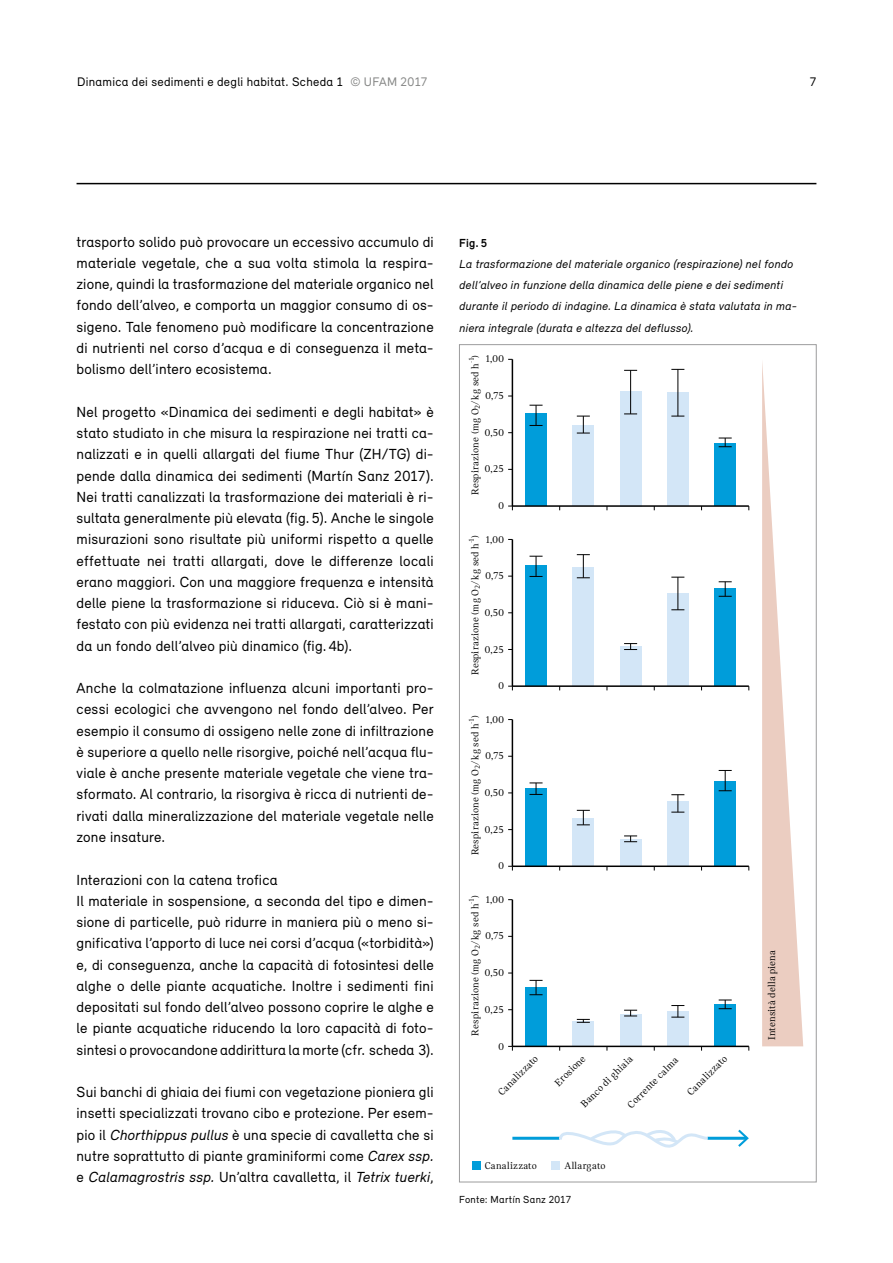
<style>
.page{position:relative;width:893px;height:1263px;background:#fff}
.page>*{position:absolute;margin:0;border:0;box-sizing:border-box;transform-origin:0 0}
.t1{font:15px/21.3px "Relevant";letter-spacing:.015em;color:#000;text-align:justify}
.t2{font:12.75px "Relevant";letter-spacing:.02em;color:#000}
._08_Legende_Text{font:italic 12px/21.3px "Relevant";letter-spacing:.02em;color:#000}
._08_Legende_Titel{font:700 12px "Relevant";color:#000}
.t3{font:10.5px "Catalog";letter-spacing:.02em;color:#000}
.t4{font:10.5px "Relevant";letter-spacing:.02em;color:#000}
.s1{color:#868786}
.s2{font-style:italic}
</style>
<div class="page">
<hr style="left:77px;top:183px;width:739px;height:1px;background:#000">
<svg style="left:762px;top:362px;width:41px;height:684px"></svg>
<hr style="left:512px;top:900px;width:1px;height:146px;background:#000">
<svg style="left:508px;top:1046px;width:5px;height:5px"></svg>
<div style="left:525px;top:987px;width:22px;height:59px;background:#009dda"></div>
<svg style="left:529px;top:980px;width:14px;height:15px"></svg>
<div style="left:573px;top:1021px;width:21px;height:25px;background:#d3e6f7"></div>
<svg style="left:577px;top:1019px;width:13px;height:4px"></svg>
<div style="left:620px;top:1014px;width:21px;height:32px;background:#d3e6f7"></div>
<svg style="left:624px;top:1010px;width:13px;height:7px"></svg>
<div style="left:667px;top:1011px;width:21px;height:35px;background:#d3e6f7"></div>
<svg style="left:671px;top:1005px;width:13px;height:13px"></svg>
<div style="left:714px;top:1003px;width:22px;height:43px;background:#009dda"></div>
<svg style="left:719px;top:1000px;width:13px;height:9px"></svg>
<hr style="left:512px;top:1046px;width:237px;height:1px;background:#000">
<hr style="left:512px;top:719px;width:1px;height:147px;background:#000">
<div style="left:525px;top:788px;width:22px;height:78px;background:#009dda"></div>
<svg style="left:529px;top:783px;width:14px;height:12px"></svg>
<div style="left:573px;top:818px;width:21px;height:48px;background:#d3e6f7"></div>
<svg style="left:577px;top:810px;width:13px;height:15px"></svg>
<div style="left:620px;top:839px;width:21px;height:27px;background:#d3e6f7"></div>
<svg style="left:624px;top:836px;width:13px;height:6px"></svg>
<div style="left:667px;top:801px;width:21px;height:65px;background:#d3e6f7"></div>
<svg style="left:671px;top:794px;width:13px;height:19px"></svg>
<div style="left:714px;top:781px;width:22px;height:85px;background:#009dda"></div>
<svg style="left:719px;top:770px;width:13px;height:21px"></svg>
<hr style="left:512px;top:865px;width:237px;height:2px;background:#000">
<hr style="left:512px;top:359px;width:1px;height:147px;background:#000">
<div style="left:525px;top:414px;width:22px;height:92px;background:#009dda"></div>
<svg style="left:529px;top:405px;width:14px;height:21px"></svg>
<div style="left:573px;top:425px;width:21px;height:81px;background:#d3e6f7"></div>
<svg style="left:577px;top:416px;width:13px;height:18px"></svg>
<div style="left:620px;top:391px;width:21px;height:115px;background:#d3e6f7"></div>
<hr style="left:630px;top:370px;width:1px;height:44px;background:#000">
<svg style="left:624px;top:414px;width:13px;height:1px"></svg>
<svg style="left:624px;top:370px;width:13px;height:1px"></svg>
<div style="left:667px;top:392px;width:21px;height:114px;background:#d3e6f7"></div>
<hr style="left:678px;top:369px;width:1px;height:47px;background:#000">
<svg style="left:671px;top:416px;width:13px;height:1px"></svg>
<svg style="left:671px;top:369px;width:13px;height:1px"></svg>
<div style="left:715px;top:444px;width:21px;height:62px;background:#009dda"></div>
<svg style="left:719px;top:438px;width:13px;height:9px"></svg>
<hr style="left:512px;top:505px;width:237px;height:2px;background:#000">
<hr style="left:512px;top:539px;width:1px;height:147px;background:#000">
<div style="left:525px;top:565px;width:22px;height:121px;background:#009dda"></div>
<svg style="left:529px;top:556px;width:14px;height:21px"></svg>
<div style="left:573px;top:567px;width:21px;height:119px;background:#d3e6f7"></div>
<svg style="left:577px;top:554px;width:13px;height:24px"></svg>
<div style="left:620px;top:647px;width:21px;height:39px;background:#d3e6f7"></div>
<svg style="left:624px;top:643px;width:13px;height:7px"></svg>
<div style="left:667px;top:594px;width:21px;height:92px;background:#d3e6f7"></div>
<hr style="left:678px;top:577px;width:1px;height:33px;background:#000">
<svg style="left:671px;top:609px;width:13px;height:1px"></svg>
<svg style="left:671px;top:577px;width:13px;height:1px"></svg>
<div style="left:715px;top:589px;width:21px;height:97px;background:#009dda"></div>
<svg style="left:719px;top:581px;width:13px;height:16px"></svg>
<hr style="left:512px;top:685px;width:237px;height:2px;background:#000">
<div style="left:472px;top:1161px;width:8px;height:8px;background:#009dda"></div>
<div style="left:552px;top:1161px;width:8px;height:8px;background:#d3e6f7"></div>
<hr style="left:512px;top:1137px;width:48px;height:3px;background:#009dda">
<hr style="left:707px;top:1137px;width:39px;height:3px;background:#009dda">
<svg style="left:738px;top:1130px;width:11px;height:17px"></svg>
<svg style="left:558px;top:1130px;width:152px;height:18px"></svg>
<p class="t2" style="left:77px;top:74px;width:352px">Dinamica dei sedimenti e degli habitat. Scheda 1 <span class="s1">© UFAM 2017</span></p>
<p class="t2" style="left:810px;top:74px;width:8px">7</p>
<p class="t1" style="left:77px;top:231px;width:359px">trasporto solido può provocare un eccessivo accumulo di materiale vegetale, che a sua volta stimola la respira&shy;zione, quindi la trasformazione del materiale organico nel fondo dell’alveo, e comporta un maggior consumo di os&shy;sigeno. Tale fenomeno può modificare la concentrazione di nutrienti nel corso d’acqua e di conseguenza il meta&shy;bolismo dell’intero ecosistema.</p>
<p class="t1" style="left:77px;top:401px;width:359px">Nel progetto «Dinamica dei sedimenti e degli habitat» è stato studiato in che misura la respirazione nei tratti ca&shy;nalizzati e in quelli allargati del fiume Thur (ZH/TG) di&shy;pende dalla dinamica dei sedimenti (Martín Sanz 2017).<br>Nei tratti canalizzati la trasformazione dei materiali è ri&shy;sultata generalmente più elevata (fig. 5). Anche le singole misurazioni sono risultate più uniformi rispetto a quelle effettuate nei tratti allargati, dove le differenze locali erano maggiori. Con una maggiore frequenza e intensità delle piene la trasformazione si riduceva. Ciò si è mani&shy;festato con più evidenza nei tratti allargati, caratterizzati da un fondo dell’alveo più dinamico (fig. 4b).</p>
<p class="t1" style="left:77px;top:677px;width:359px">Anche la colmatazione influenza alcuni importanti pro&shy;cessi ecologici che avvengono nel fondo dell’alveo. Per esempio il consumo di ossigeno nelle zone di infiltrazione è superiore a quello nelle risorgive, poiché nell’acqua flu&shy;viale è anche presente materiale vegetale che viene tra&shy;sformato. Al contrario, la risorgiva è ricca di nutrienti de&shy;rivati dalla mineralizzazione del materiale vegetale nelle zone insature.</p>
<p class="t1" style="left:77px;top:868px;width:359px;text-align:left">Interazioni con la catena trofica<br>Il materiale in sospensione, a seconda del tipo e dimen&shy;sione di particelle, può ridurre in maniera più o meno si&shy;gnificativa l’apporto di luce nei corsi d’acqua («torbidità») e, di conseguenza, anche la capacità di fotosintesi delle alghe o delle piante acquatiche. Inoltre i sedimenti fini depositati sul fondo dell’alveo possono coprire le alghe e le piante acquatiche riducendo la loro capacità di foto&shy;sintesi o provocandone addirittura la morte (cfr. scheda 3).</p>
<p class="t1" style="left:77px;top:1081px;width:359px">Sui banchi di ghiaia dei fiumi con vegetazione pioniera gli insetti specializzati trovano cibo e protezione. Per esem&shy;pio il <span class="s2">Chorthippus pullus</span> è una specie di cavalletta che si nutre soprattutto di piante graminiformi come <span class="s2">Carex ssp. </span>e <span class="s2">Calamagrostris ssp.</span> Un’altra cavalletta, il <span class="s2">Tetrix tuerki</span>,</p>
<h4 class="_08_Legende_Titel" style="left:459px;top:235px;width:29px">Fig. 5</h4>
<h5 class="_08_Legende_Text" style="left:459px;top:253px;width:339px">La trasformazione del materiale organico (respirazione) nel fondo dell’alveo in funzione della dinamica delle piene e dei sedimenti durante il periodo di indagine. La dinamica è stata valutata in ma&shy;niera integrale (durata e altezza del deflusso).</h5>
<p class="t3" style="left:485px;top:353px;width:20px">1,00</p>
<p class="t3" style="left:469px;top:495px;width:142px;rotate:-90deg">Respirazione (mg O<sub>2</sub>/kg sed h<sup>-1</sup>)</p>
<p class="t3" style="left:486px;top:390px;width:20px">0,75</p>
<p class="t3" style="left:485px;top:427px;width:21px">0,50</p>
<p class="t3" style="left:485px;top:463px;width:20px">0,25</p>
<p class="t3" style="left:498px;top:500px;width:7px">0</p>
<p class="t3" style="left:485px;top:533px;width:20px">1,00</p>
<p class="t3" style="left:469px;top:675px;width:142px;rotate:-90deg">Respirazione (mg O<sub>2</sub>/kg sed h<sup>-1</sup>)</p>
<p class="t3" style="left:486px;top:570px;width:20px">0,75</p>
<p class="t3" style="left:485px;top:607px;width:21px">0,50</p>
<p class="t3" style="left:485px;top:643px;width:20px">0,25</p>
<p class="t3" style="left:498px;top:680px;width:7px">0</p>
<p class="t3" style="left:485px;top:713px;width:20px">1,00</p>
<p class="t3" style="left:469px;top:855px;width:142px;rotate:-90deg">Respirazione (mg O<sub>2</sub>/kg sed h<sup>-1</sup>)</p>
<p class="t3" style="left:486px;top:750px;width:20px">0,75</p>
<p class="t3" style="left:485px;top:787px;width:21px">0,50</p>
<p class="t3" style="left:485px;top:823px;width:20px">0,25</p>
<p class="t3" style="left:498px;top:860px;width:7px">0</p>
<p class="t3" style="left:485px;top:893px;width:20px">1,00</p>
<p class="t3" style="left:469px;top:1035px;width:142px;rotate:-90deg">Respirazione (mg O<sub>2</sub>/kg sed h<sup>-1</sup>)</p>
<p class="t3" style="left:486px;top:930px;width:20px">0,75</p>
<p class="t3" style="left:485px;top:967px;width:21px">0,50</p>
<p class="t3" style="left:485px;top:1004px;width:20px">0,25</p>
<p class="t3" style="left:498px;top:1040px;width:7px">0</p>
<p class="t3" style="left:578px;top:1101px;width:70px;rotate:-45deg">Banco di ghiaia</p>
<p class="t3" style="left:552px;top:1080px;width:40px;rotate:-45deg">Erosione</p>
<p class="t3" style="left:496px;top:1089px;width:54px;rotate:-45deg">Canalizzato</p>
<p class="t3" style="left:685px;top:1089px;width:54px;rotate:-45deg">Canalizzato</p>
<p class="t3" style="left:625px;top:1102px;width:69px;rotate:-45deg">Corrente calma</p>
<p class="t3" style="left:485px;top:1159px;width:54px">Canalizzato</p>
<p class="t3" style="left:564px;top:1159px;width:43px">Allargato</p>
<p class="t4" style="left:459px;top:1193px;width:114px">Fonte: Martín Sanz 2017</p>
<p class="t3" style="left:766px;top:1040px;width:92px;rotate:-90deg">Intensità della piena</p>
</div>
